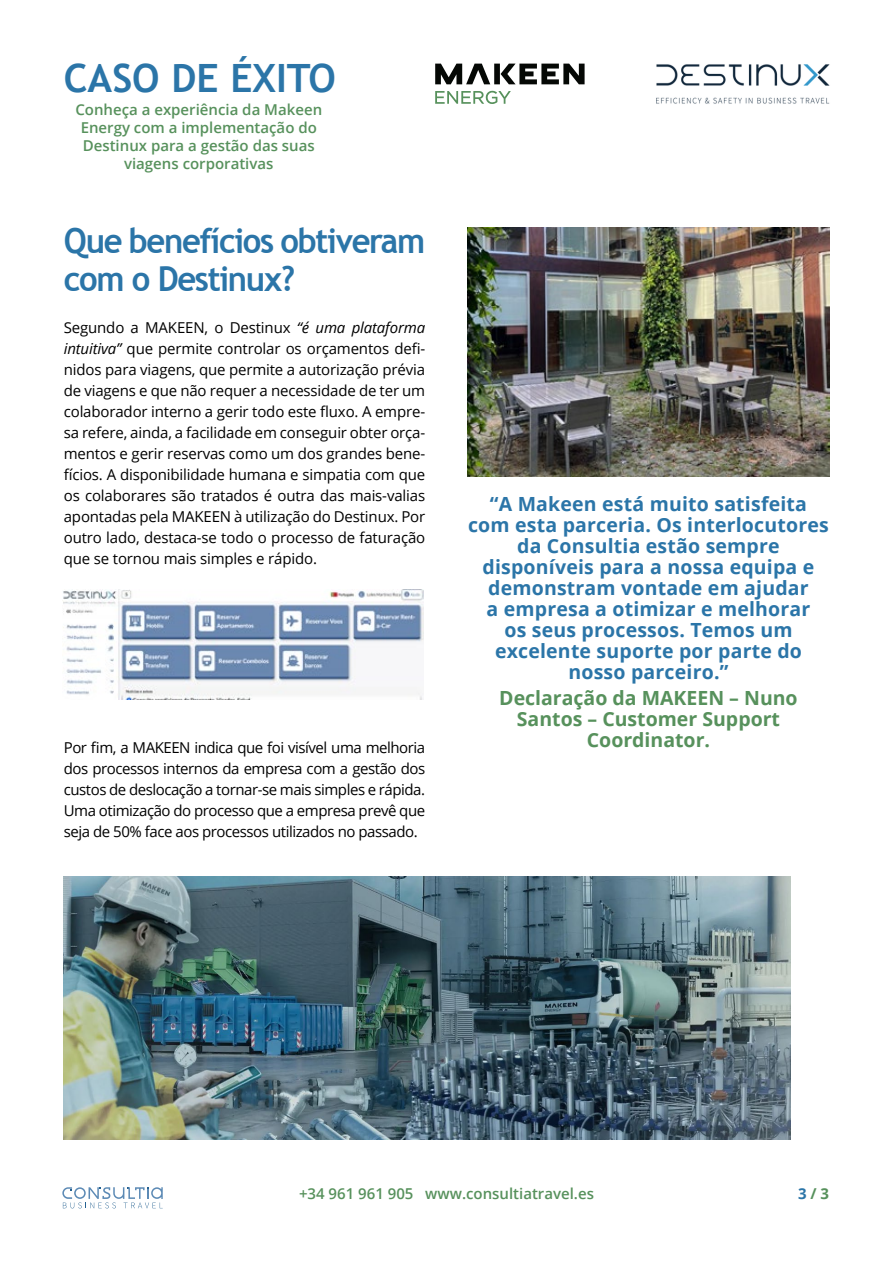
<style>
.page{position:relative;width:893px;height:1263px;background:#fff}
.page>*{position:absolute;margin:0;border:0;box-sizing:border-box;transform-origin:0 0}
.t1{font:700 39px "Trebuchet MS";color:#2b75a8}
.t2{font:700 34.5px/37.5px "Trebuchet MS";letter-spacing:-.04em;color:#2b75a8;scale:.95 1}
.t3{font:700 19.5px/21px "Open Sans";letter-spacing:.01em;color:#2b75a8;text-align:center}
.t4{font:700 19.5px/21px "Open Sans";color:#57915c;text-align:center}
.t5{font:15px/21px "Open Sans";letter-spacing:-.02em;color:#000;text-align:justify}
.t6{font:600 15px/18px "Open Sans";color:#57915c;text-align:center}
.t7{font:700 15px "Open Sans";color:#57915c}
.s1{font-style:italic}
.s2{color:#2b75a8}
</style>
<div class="page">
<svg style="left:62px;top:1187px;width:101px;height:21px"></svg>
<img style="left:656px;top:64px;width:174px;height:40px">
<svg style="left:435px;top:64px;width:55px;height:20px"></svg>
<div style="left:494px;top:64px;width:6px;height:20px;background:#050805"></div>
<svg style="left:501px;top:64px;width:84px;height:20px"></svg>
<svg style="left:435px;top:91px;width:76px;height:13px"></svg>
<img style="left:468px;top:228px;width:361px;height:248px">
<img style="left:64px;top:877px;width:727px;height:263px">
<img style="left:62px;top:590px;width:362px;height:109px">
<h1 class="t1" style="left:64px;top:54px;width:274px">CASO DE ÉXITO</h1>
<p class="t6" style="left:75px;top:101px;width:248px">Conheça a experiência da Makeen<br>Energy com a implementação do<br>Destinux para a gestão das suas viagens corporativas</p>
<h2 class="t2" style="left:64px;top:222px;width:382px">Que benefícios obtiveram com o Destinux?</h2>
<p class="t5" style="left:64px;top:317px;width:363px">Segundo a MAKEEN, o Destinux <span class="s1">“é uma plataforma intuitiva”</span> que permite controlar os orçamentos defi&shy;nidos para viagens, que permite a autorização prévia de viagens e que não requer a necessidade de ter um colaborador interno a gerir todo este fluxo. A empre&shy;sa refere, ainda, a facilidade em conseguir obter orça&shy;mentos e gerir reservas como um dos grandes bene&shy;fícios. A disponibilidade humana e simpatia com que os colaborares são tratados é outra das mais-valias apontadas pela MAKEEN à utilização do Destinux. Por outro lado, destaca-se todo o processo de faturação que se tornou mais simples e rápido.</p>
<p class="t5" style="left:64px;top:737px;width:363px">Por fim, a MAKEEN indica que foi visível uma melhoria dos processos internos da empresa com a gestão dos custos de deslocação a tornar-se mais simples e rápida.<br>Uma otimização do processo que a empresa prevê que seja de 50% face aos processos utilizados no passado.</p>
<p class="t3" style="left:468px;top:493px;width:362px">“A Makeen está muito satisfeita com esta parceria. Os interlocutores da Consultia estão sempre disponíveis para a nossa equipa e demonstram vontade em ajudar<br>a empresa a otimizar e melhorar<br>os seus processos. Temos um excelente suporte por parte do nosso parceiro.”</p>
<h3 class="t4" style="left:499px;top:686px;width:300px">Declaração da MAKEEN – Nuno<br>Santos – Customer Support<br>Coordinator.</h3>
<p class="t6" style="left:299px;top:1184px;width:296px">+34 961 961 905 www.consultiatravel.es</p>
<p class="t7" style="left:798px;top:1183px;width:33px"><span class="s2">3</span> / 3</p>
</div>
